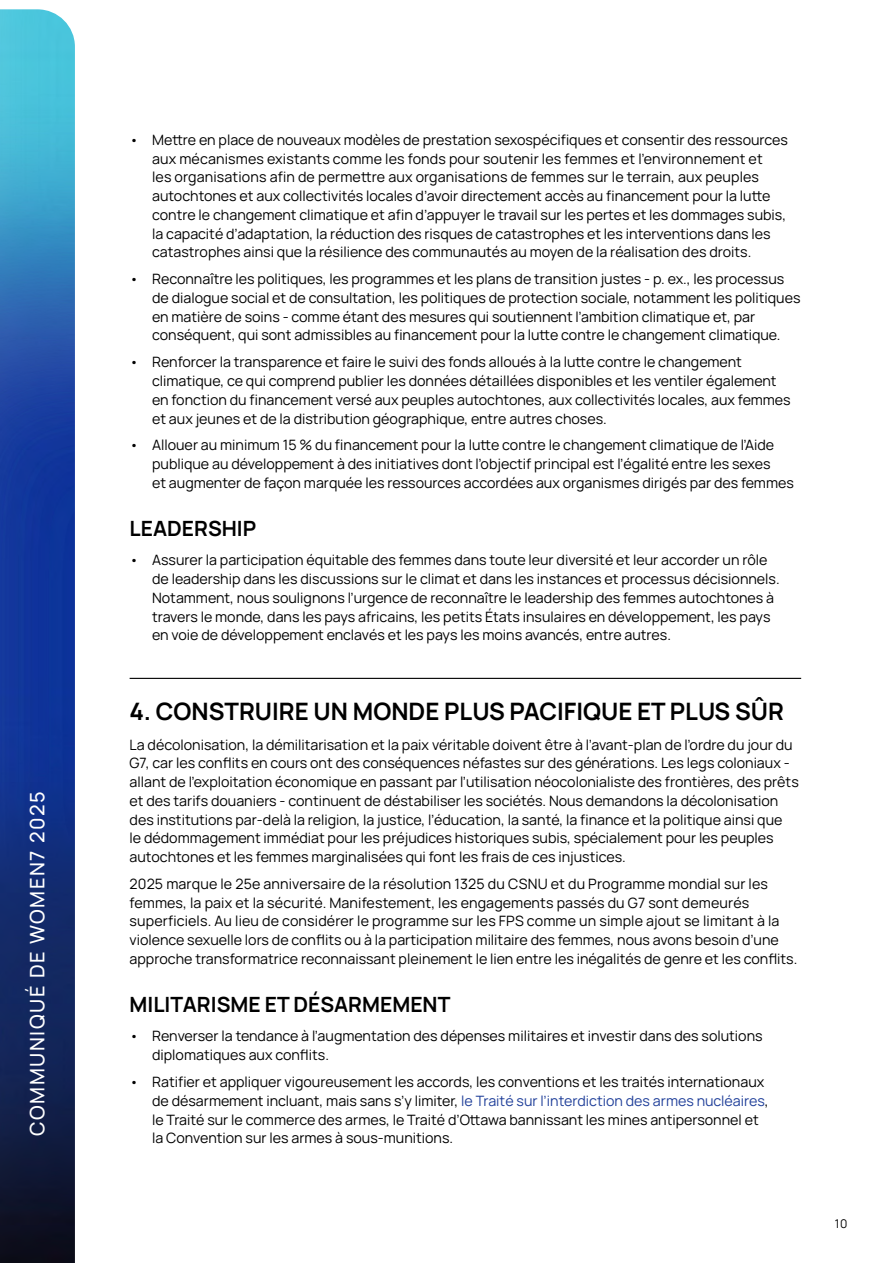
<style>
.page{position:relative;width:893px;height:1263px;background:#fff}
.page>*{position:absolute;margin:0;border:0;box-sizing:border-box;transform-origin:0 0}
.t1{font:700 24px "Manrope";color:#000}
.t2{font:700 21px "Manrope";color:#000}
.t3{font:500 19.95px "Manrope";letter-spacing:.08em;color:#fff}
.t4{font:14.25px/18.8px "Manrope";color:#000}
.t5{font:12px "Manrope";color:#000}
.s1{color:#21409a}
</style>
<div class="page">
<img style="left:0;top:9px;width:75px;height:1254px">
<hr style="left:130px;top:678px;width:671px;height:1px;background:#000">
<h3 class="t3" style="left:22px;top:1136px;width:347px;rotate:-90deg">COMMUNIQUÉ DE WOMEN7 2025</h3>
<p class="t4" style="left:152px;top:129px;width:637px;text-indent:-23px">• Mettre en place de nouveaux modèles de prestation sexospécifiques et consentir des ressources aux mécanismes existants comme les fonds pour soutenir les femmes et l’environnement et<br>les organisations afin de permettre aux organisations de femmes sur le terrain, aux peuples autochtones et aux collectivités locales d’avoir directement accès au financement pour la lutte contre le changement climatique et afin d’appuyer le travail sur les pertes et les dommages subis, la capacité d’adaptation, la réduction des risques de catastrophes et les interventions dans les catastrophes ainsi que la résilience des communautés au moyen de la réalisation des droits.</p>
<p class="t4" style="left:152px;top:269px;width:650px;text-indent:-23px">• Reconnaître les politiques, les programmes et les plans de transition justes - p. ex., les processus de dialogue social et de consultation, les politiques de protection sociale, notamment les politiques en matière de soins - comme étant des mesures qui soutiennent l’ambition climatique et, par conséquent, qui sont admissibles au financement pour la lutte contre le changement climatique.</p>
<p class="t4" style="left:152px;top:352px;width:640px;text-indent:-23px">• Renforcer la transparence et faire le suivi des fonds alloués à la lutte contre le changement climatique, ce qui comprend publier les données détaillées disponibles et les ventiler également en fonction du financement versé aux peuples autochtones, aux collectivités locales, aux femmes et aux jeunes et de la distribution géographique, entre autres choses.</p>
<p class="t4" style="left:152px;top:435px;width:643px;text-indent:-23px">• Allouer au minimum 15 % du financement pour la lutte contre le changement climatique de l’Aide publique au développement à des initiatives dont l’objectif principal est l’égalité entre les sexes<br>et augmenter de façon marquée les ressources accordées aux organismes dirigés par des femmes</p>
<h2 class="t2" style="left:130px;top:511px;width:128px">LEADERSHIP</h2>
<p class="t4" style="left:152px;top:550px;width:629px;text-indent:-23px">• Assurer la participation équitable des femmes dans toute leur diversité et leur accorder un rôle de leadership dans les discussions sur le climat et dans les instances et processus décisionnels.<br>Notamment, nous soulignons l’urgence de reconnaître le leadership des femmes autochtones à travers le monde, dans les pays africains, les petits États insulaires en développement, les pays en voie de développement enclavés et les pays les moins avancés, entre autres.</p>
<h1 class="t1" style="left:130px;top:691px;width:656px">4. CONSTRUIRE UN MONDE PLUS PACIFIQUE ET PLUS SÛR</h1>
<p class="t4" style="left:130px;top:734px;width:671px">La décolonisation, la démilitarisation et la paix véritable doivent être à l’avant-plan de l’ordre du jour du G7, car les conflits en cours ont des conséquences néfastes sur des générations. Les legs coloniaux - allant de l’exploitation économique en passant par l’utilisation néocolonialiste des frontières, des prêts et des tarifs douaniers - continuent de déstabiliser les sociétés. Nous demandons la décolonisation des institutions par-delà la religion, la justice, l’éducation, la santé, la finance et la politique ainsi que<br>le dédommagement immédiat pour les préjudices historiques subis, spécialement pour les peuples autochtones et les femmes marginalisées qui font les frais de ces injustices.</p>
<p class="t4" style="left:130px;top:873px;width:669px">2025 marque le 25e anniversaire de la résolution 1325 du CSNU et du Programme mondial sur les femmes, la paix et la sécurité. Manifestement, les engagements passés du G7 sont demeurés superficiels. Au lieu de considérer le programme sur les FPS comme un simple ajout se limitant à la violence sexuelle lors de conflits ou à la participation militaire des femmes, nous avons besoin d’une approche transformatrice reconnaissant pleinement le lien entre les inégalités de genre et les conflits.</p>
<h2 class="t2" style="left:130px;top:987px;width:322px">MILITARISME ET DÉSARMEMENT</h2>
<p class="t4" style="left:152px;top:1026px;width:612px;text-indent:-23px">• Renverser la tendance à l’augmentation des dépenses militaires et investir dans des solutions diplomatiques aux conflits.</p>
<p class="t4" style="left:152px;top:1072px;width:618px;text-indent:-23px">• Ratifier et appliquer vigoureusement les accords, les conventions et les traités internationaux de désarmement incluant, mais sans s’y limiter, <span class="s1">le Traité sur l’interdiction des armes nucléaires</span>, le Traité sur le commerce des armes, le Traité d’Ottawa bannissant les mines antipersonnel et la Convention sur les armes à sous-munitions.</p>
<p class="t5" style="left:835px;top:1214px;width:14px">10</p>
</div>
